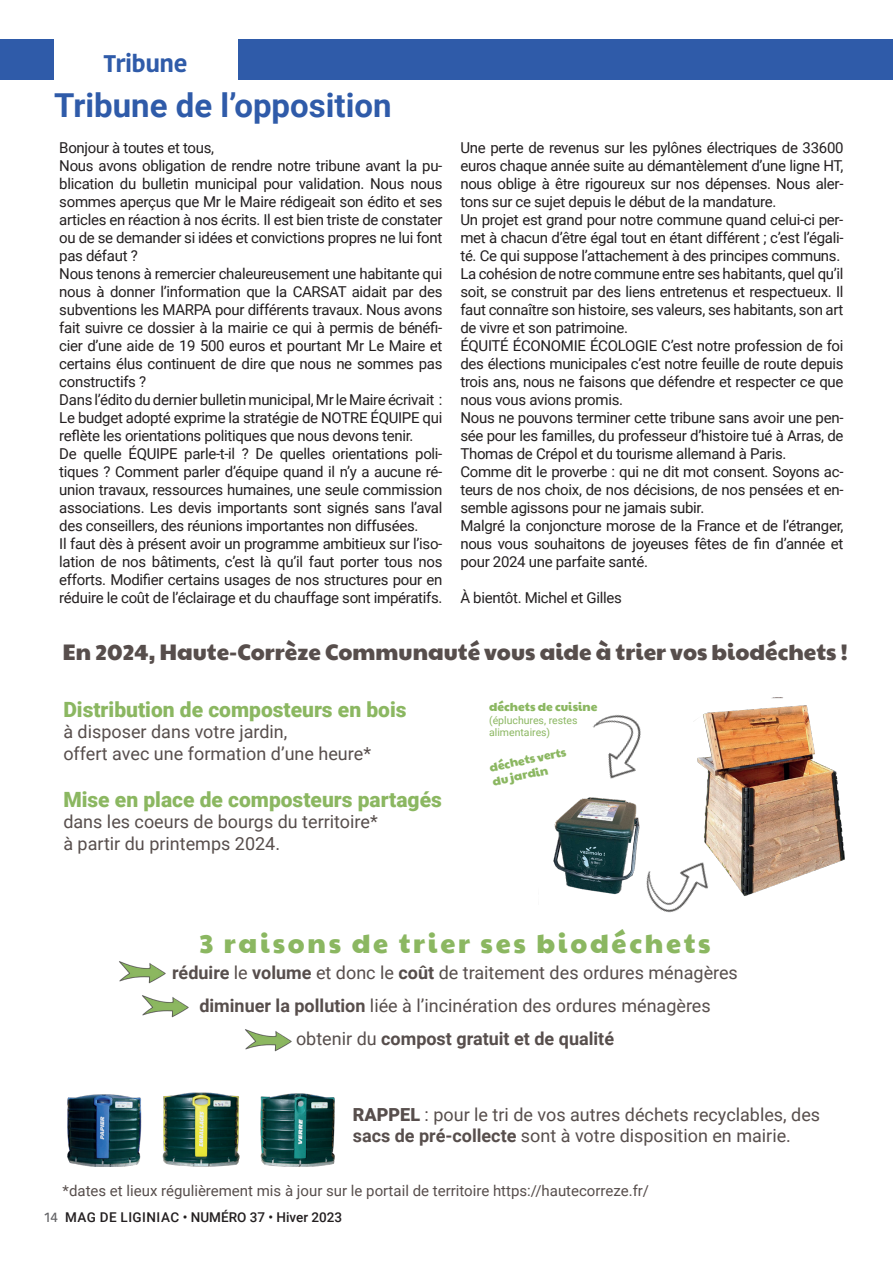
<style>
.page{position:relative;width:893px;height:1263px;background:#fff}
.page>*{position:absolute;margin:0;border:0;box-sizing:border-box;transform-origin:0 0}
.t1{font:700 33px "Roboto";color:#2f5ba9}
.t2{font:27px "Paytone One";letter-spacing:.1em;color:#8bb761}
.t3{font:700 24px "Kohinoor Bangla";letter-spacing:-.02em;color:#2f5ba9}
.t4{font:22.5px "Paytone One";color:#574e4c}
.t5{font:900 21px "Roboto";color:#8bb761}
.t6{font:18px/21.6px "Roboto";color:#574e4c}
.t7{font:15px/18px "Roboto";letter-spacing:-.02em;color:#231f20}
.t8{font:15px "Roboto";color:#574e4c}
.t9{font:500 13.5px "Roboto";color:#231f20}
.t10{font:12px/14.4px "Paytone One";color:#8bb761}
.t11{font:10.5px/12.6px "Roboto";color:#8bb761}
.s1{font-weight:700}
.s2{font-weight:900}
.s3{font-family:"Kohinoor Bangla";color:#636366}
</style>
<div class="page">
<div style="left:0;top:39px;width:893px;height:41px;background:#2f5ba9"></div>
<div style="left:54px;top:27px;width:183px;height:65px;background:#fff"></div>
<img style="left:119px;top:961px;width:47px;height:23px">
<img style="left:142px;top:995px;width:47px;height:23px">
<img style="left:592px;top:715px;width:49px;height:51px">
<img style="left:245px;top:1029px;width:47px;height:23px">
<img style="left:654px;top:903px;width:32px;height:10px">
<img style="left:67px;top:1094px;width:75px;height:72px">
<img style="left:163px;top:1093px;width:76px;height:73px">
<img style="left:260px;top:1093px;width:75px;height:73px">
<img style="left:665px;top:698px;width:180px;height:205px">
<img style="left:553px;top:766px;width:112px;height:138px">
<h3 class="t3" style="left:104px;top:42px;width:85px">Tribune</h3>
<h1 class="t1" style="left:54px;top:82px;width:339px">Tribune de l’opposition</h1>
<p class="t7" style="left:59px;top:138px;width:385px">Bonjour à toutes et tous,<br>Nous avons obligation de rendre notre tribune avant la pu&shy;blication du bulletin municipal pour validation. Nous nous sommes aperçus que Mr le Maire rédigeait son édito et ses articles en réaction à nos écrits. Il est bien triste de constater ou de se demander si idées et convictions propres ne lui font pas défaut ?<br>Nous tenons à remercier chaleureusement une habitante qui nous à donner l’information que la CARSAT aidait par des subventions les MARPA pour différents travaux. Nous avons fait suivre ce dossier à la mairie ce qui à permis de bénéfi&shy;cier d’une aide de 19 500 euros et pourtant Mr Le Maire et certains élus continuent de dire que nous ne sommes pas constructifs ?<br>Dans l’édito du dernier bulletin municipal, Mr le Maire écrivait :<br>Le budget adopté exprime la stratégie de NOTRE ÉQUIPE qui reflète les orientations politiques que nous devons tenir.<br>De quelle ÉQUIPE parle-t-il ? De quelles orientations poli&shy;tiques ? Comment parler d’équipe quand il n’y a aucune ré&shy;union travaux, ressources humaines, une seule commission associations. Les devis importants sont signés sans l’aval des conseillers, des réunions importantes non diffusées.<br>Il faut dès à présent avoir un programme ambitieux sur l’iso&shy;lation de nos bâtiments, c’est là qu’il faut porter tous nos efforts. Modifier certains usages de nos structures pour en réduire le coût de l’éclairage et du chauffage sont impératifs.</p>
<p class="t7" style="left:460px;top:138px;width:385px">Une perte de revenus sur les pylônes électriques de 33600 euros chaque année suite au démantèlement d’une ligne HT, nous oblige à être rigoureux sur nos dépenses. Nous aler&shy;tons sur ce sujet depuis le début de la mandature.<br>Un projet est grand pour notre commune quand celui-ci per&shy;met à chacun d’être égal tout en étant différent ; c’est l’égali&shy;té. Ce qui suppose l’attachement à des principes communs.<br>La cohésion de notre commune entre ses habitants, quel qu’il soit, se construit par des liens entretenus et respectueux. Il faut connaître son histoire, ses valeurs, ses habitants, son art de vivre et son patrimoine.<br>ÉQUITÉ ÉCONOMIE ÉCOLOGIE C’est notre profession de foi des élections municipales c’est notre feuille de route depuis trois ans, nous ne faisons que défendre et respecter ce que nous vous avions promis.<br>Nous ne pouvons terminer cette tribune sans avoir une pen&shy;sée pour les familles, du professeur d’histoire tué à Arras, de Thomas de Crépol et du tourisme allemand à Paris.<br>Comme dit le proverbe : qui ne dit mot consent. Soyons ac&shy;teurs de nos choix, de nos décisions, de nos pensées et en&shy;semble agissons pour ne jamais subir.<br>Malgré la conjoncture morose de la France et de l’étranger, nous vous souhaitons de joyeuses fêtes de fin d’année et pour 2024 une parfaite santé.</p>
<p class="t7" style="left:460px;top:588px;width:163px">À bientôt. Michel et Gilles</p>
<h3 class="t4" style="left:63px;top:634px;width:786px">En 2024, Haute-Corrèze Communauté vous aide à trier vos biodéchets !</h3>
<h3 class="t5" style="left:63px;top:695px;width:345px">Distribution de composteurs en bois</h3>
<p class="t6" style="left:63px;top:721px;width:309px">à disposer dans votre jardin,<br>offert avec une formation d’une heure*</p>
<h3 class="t5" style="left:63px;top:785px;width:380px">Mise en place de composteurs partagés</h3>
<p class="t6" style="left:63px;top:811px;width:316px">dans les coeurs de bourgs du territoire* à partir du printemps 2024.</p>
<p class="t10" style="left:489px;top:700px;width:110px">déchets de cuisine</p>
<p class="t11" style="left:489px;top:713px;width:90px">(épluchures, restes alimentaires)</p>
<p class="t10" style="left:488px;top:760px;width:80px;rotate:-12deg">déchets verts du jardin</p>
<h2 class="t2" style="left:199px;top:922px;width:513px">3 raisons de trier ses biodéchets</h2>
<p class="t6" style="left:172px;top:955px;width:567px;line-height:33px;text-align:center"><span class="s1">réduire</span> le <span class="s1">volume</span> et donc le <span class="s1">coût</span> de traitement des ordures ménagères <span class="s1">diminuer la pollution</span> liée à l’incinération des ordures ménagères obtenir du <span class="s1">compost gratuit et de qualité</span></p>
<p class="t6" style="left:353px;top:1103px;width:469px"><span class="s2">RAPPEL</span> : pour le tri de vos autres déchets recyclables, des <span class="s1">sacs de pré-collecte</span> sont à votre disposition en mairie.</p>
<p class="t8" style="left:63px;top:1180px;width:588px">*dates et lieux régulièrement mis à jour sur le portail de territoire https://hautecorreze.fr/</p>
<p class="t9" style="left:45px;top:1208px;width:299px"><span class="s3">14</span> MAG DE LIGINIAC • NUMÉRO 37 • Hiver 2023</p>
</div>
